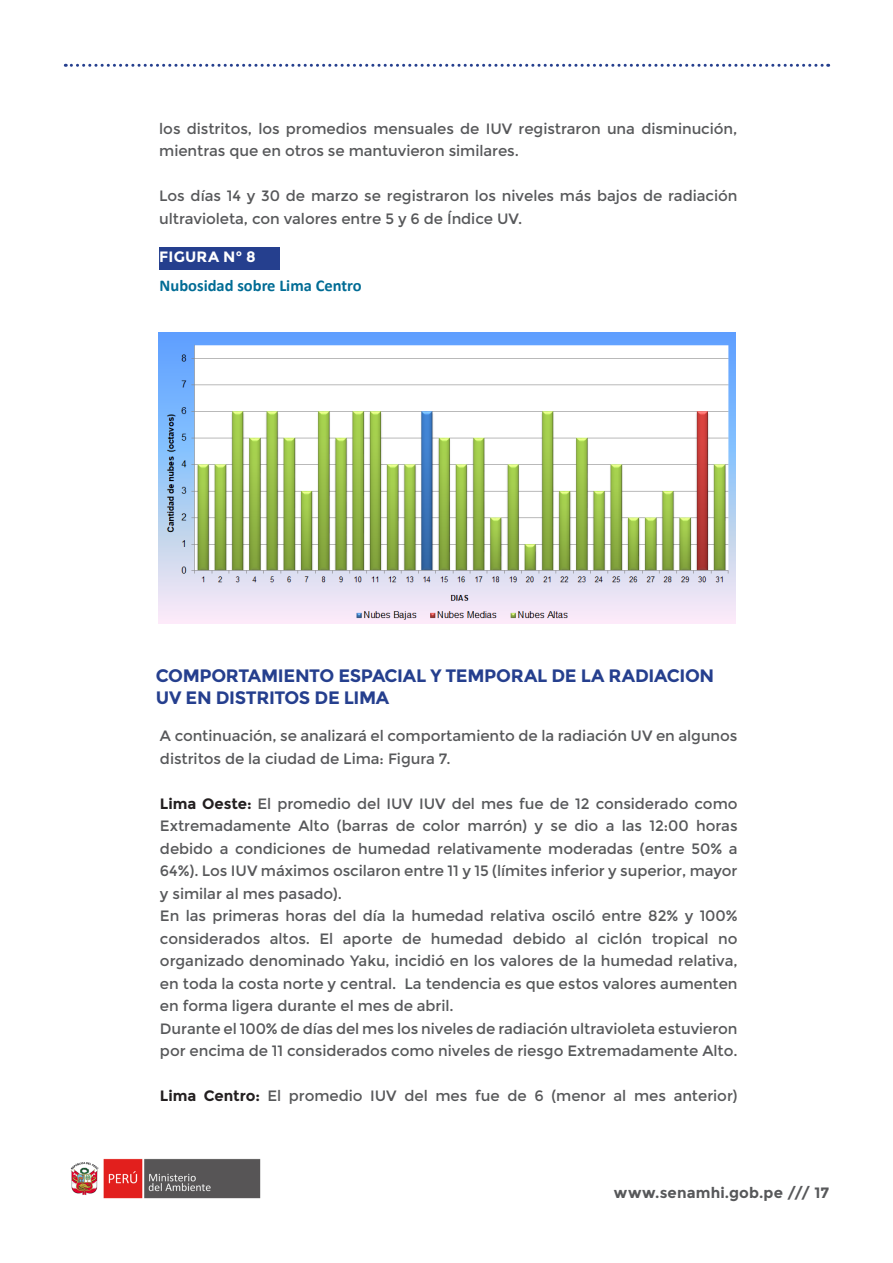
<style>
.page{position:relative;width:893px;height:1263px;background:#fff}
.page>*{position:absolute;margin:0;border:0;box-sizing:border-box;transform-origin:0 0}
.t1{font:700 18px/22.5px "Montserrat";letter-spacing:-.02em;color:#253f8e}
.tex-_de_gráfico_nro{font:700 16.5px "Calibri";color:#006c95}
.t2{font:15px/22.5px "Montserrat";letter-spacing:-.005em;color:#57585a}
.t3{font:700 15px "Montserrat";letter-spacing:.01em;color:#57585a}
.tex-_de_gráfico_nro-2{font:700 15px "Montserrat";letter-spacing:.01em;color:#fff}
.s1{font-weight:700;color:#231f20}
</style>
<div class="page">
<svg style="left:65px;top:64px;width:764px;height:3px"></svg>
<img style="left:70px;top:1158px;width:191px;height:41px">
<img style="left:158px;top:332px;width:577px;height:292px">
<div style="left:159px;top:248px;width:121px;height:22px;background:#253f8e"></div>
<p class="t2" style="left:159px;top:117px;width:580px">los distritos, los promedios mensuales de IUV registraron una disminución, mientras que en otros se mantuvieron similares.</p>
<p class="t2" style="left:159px;top:185px;width:580px">Los días 14 y 30 de marzo se registraron los niveles más bajos de radiación ultravioleta, con valores entre 5 y 6 de Índice UV.</p>
<p class="tex-_de_gráfico_nro-2" style="left:159px;top:248px;width:98px">FIGURA N° 8</p>
<p class="tex-_de_gráfico_nro" style="left:160px;top:274px;width:204px">Nubosidad sobre Lima Centro</p>
<p class="t1" style="left:156px;top:664px;width:560px">COMPORTAMIENTO ESPACIAL Y TEMPORAL DE LA RADIACION<br>UV EN DISTRITOS DE LIMA</p>
<p class="t2" style="left:160px;top:725px;width:579px">A continuación, se analizará el comportamiento de la radiación UV en algunos distritos de la ciudad de Lima: Figura 7.</p>
<p class="t2" style="left:160px;top:792px;width:579px;text-align:justify"><span class="s1">Lima Oeste:</span> El promedio del IUV IUV del mes fue de 12 considerado como Extremadamente Alto (barras de color marrón) y se dio a las 12:00 horas debido a condiciones de humedad relativamente moderadas (entre 50% a 64%). Los IUV máximos oscilaron entre 11 y 15 (límites inferior y superior, mayor y similar al mes pasado).</p>
<p class="t2" style="left:160px;top:905px;width:579px;text-align:justify">En las primeras horas del día la humedad relativa osciló entre 82% y 100% considerados altos. El aporte de humedad debido al ciclón tropical no organizado denominado Yaku, incidió en los valores de la humedad relativa, en toda la costa norte y central. La tendencia es que estos valores aumenten en forma ligera durante el mes de abril.</p>
<p class="t2" style="left:160px;top:1017px;width:579px">Durante el 100% de días del mes los niveles de radiación ultravioleta estuvieron por encima de 11 considerados como niveles de riesgo Extremadamente Alto.</p>
<p class="t2" style="left:160px;top:1085px;width:579px"><span class="s1">Lima Centro:</span> El promedio IUV del mes fue de 6 (menor al mes anterior)</p>
<p class="t3" style="left:614px;top:1184px;width:217px">www.senamhi.gob.pe /// 17</p>
</div>
